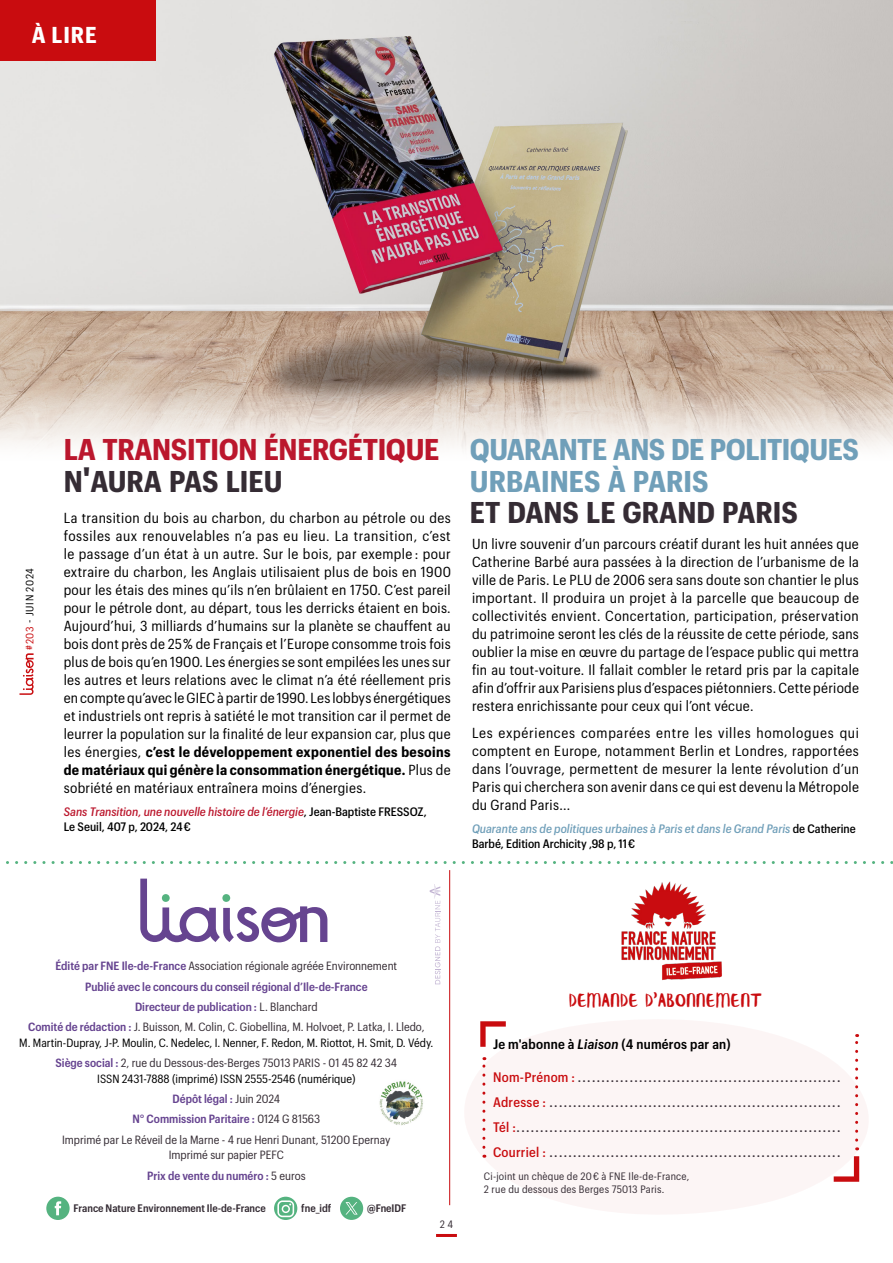
<style>
.page{position:relative;width:893px;height:1263px;background:#fff}
.page>*{position:absolute;margin:0;border:0;box-sizing:border-box;transform-origin:0 0}
.t1{font:700 29.4px/31.5px "Graphik Compact";letter-spacing:-.02em;color:#709fb9}
.t2{font:700 29.4px/31.5px "Graphik Compact";letter-spacing:-.01em;color:#bb172d}
.t3{font:700 29.4px "Graphik Compact";color:#352c34}
.t4{font:700 22.5px "Graphik Compact";color:#fff}
.t5{font:21px "Banaue Extended";letter-spacing:.03em;color:#c90c0f}
.t6{font:14.25px/18px "Graphik Compact";letter-spacing:.02em;color:#000;text-align:justify}
.t7{font:500 13.5px/25px "Graphik Compact";letter-spacing:.02em;color:#352c34;text-align:justify}
.t8{font:600 13.5px "Graphik Compact";letter-spacing:.02em;color:#000}
.t9{font:italic 500 12px/15px "Graphik Compact";color:#709fb9}
.t10{font:italic 500 12px/15px "Graphik Compact";color:#bb172d}
.t11{font:600 11.7px/20.4px "Graphik Compact";color:#664490;text-align:center}
.t12{font:11.7px/20.4px "Graphik Compact";color:#352c34;text-align:center}
.t13{font:11.7px/20.4px "Graphik Compact";color:#000;text-align:center}
.t14{font:600 10.65px "Graphik Compact";color:#352c34}
.t15{font:10.5px/14px "Graphik Compact";letter-spacing:.02em;color:#352c34}
.t16{font:10.5px "Graphik Compact";letter-spacing:.065em;color:#000}
.s1{color:#c90c0f}
.s2{color:#352c34}
.s3{font-size:34.5px;color:#352c34}
.s4{font-weight:700}
.s5{font-style:normal;color:#000}
.s6{font-weight:400;color:#352c34}
.s7{font-weight:600;color:#664490}
.s8{color:#000}
.s9{font-style:italic}
</style>
<div class="page">
<hr style="left:436px;top:1234px;width:21px;height:3px;background:#c90c0f">
<svg style="left:20px;top:653px;width:14px;height:42px"></svg>
<img style="left:0;top:0;width:893px;height:450px">
<div style="left:0;top:0;width:155px;height:61px;background:#c90c0f"></div>
<svg style="left:6px;top:861px;width:887px;height:3px"></svg>
<hr style="left:449px;top:870px;width:1px;height:335px;background:#c90c0f">
<img style="left:378px;top:1079px;width:47px;height:47px;border-radius:23px">
<img style="left:621px;top:881px;width:101px;height:99px">
<svg style="left:834px;top:1156px;width:25px;height:26px"></svg>
<svg style="left:480px;top:1021px;width:26px;height:26px"></svg>
<svg style="left:482px;top:1057px;width:3px;height:90px"></svg>
<svg style="left:855px;top:1034px;width:3px;height:106px"></svg>
<svg style="left:430px;top:884px;width:11px;height:100px"></svg>
<svg style="left:140px;top:879px;width:187px;height:63px"></svg>
<svg style="left:46px;top:1197px;width:24px;height:23px"></svg>
<svg style="left:274px;top:1197px;width:23px;height:23px"></svg>
<div style="left:340px;top:1197px;width:23px;height:23px;background:#55b380;border-radius:12px"></div>
<svg style="left:345px;top:1202px;width:12px;height:12px"></svg>
<h2 class="t4" style="left:32px;top:18px;width:66px">À LIRE</h2>
<p class="t16" style="left:22px;top:650px;width:83px;rotate:-90deg"><span class="s1">#203</span> - JUIN 2024</p>
<h1 class="t2" style="left:64px;top:431px;width:377px">LA TRANSITION ÉNERGÉTIQUE<br><span class="s2">N</span><span class="s3">'</span><span class="s2">AURA PAS LIEU</span></h1>
<h1 class="t1" style="left:470px;top:431px;width:391px">QUARANTE ANS DE POLITIQUES<br>URBAINES À PARIS</h1>
<h1 class="t3" style="left:470px;top:491px;width:330px">ET DANS LE GRAND PARIS</h1>
<p class="t6" style="left:64px;top:507px;width:389px">La transition du bois au charbon, du charbon au pétrole ou des fossiles aux renouvelables n’a pas eu lieu. La transition, c’est le passage d’un état à un autre. Sur le bois, par exemple : pour extraire du charbon, les Anglais utilisaient plus de bois en 1900 pour les étais des mines qu’ils n’en brûlaient en 1750. C’est pareil pour le pétrole dont, au départ, tous les derricks étaient en bois.<br>Aujourd’hui, 3 milliards d’humains sur la planète se chauffent au bois dont près de 25% de Français et l’Europe consomme trois fois plus de bois qu’en 1900. Les énergies se sont empilées les unes sur les autres et leurs relations avec le climat n’a été réellement pris en compte qu’avec le GIEC à partir de 1990. Les lobbys énergétiques et industriels ont repris à satiété le mot transition car il permet de leurrer la population sur la finalité de leur expansion car, plus que les énergies, <span class="s4">c’est le développement exponentiel des besoins de matériaux qui génère la consommation énergétique.</span> Plus de sobriété en matériaux entraînera moins d’énergies.</p>
<p class="t10" style="left:64px;top:803px;width:364px">Sans Transition, une nouvelle histoire de l’énergie<span class="s5">, Jean-Baptiste FRESSOZ,<br>Le Seuil, 407 p, 2024, 24 €</span></p>
<p class="t6" style="left:472px;top:534px;width:389px">Un livre souvenir d’un parcours créatif durant les huit années que Catherine Barbé aura passées à la direction de l’urbanisme de la ville de Paris. Le PLU de 2006 sera sans doute son chantier le plus important. Il produira un projet à la parcelle que beaucoup de collectivités envient. Concertation, participation, préservation du patrimoine seront les clés de la réussite de cette période, sans oublier la mise en œuvre du partage de l’espace public qui mettra fin au tout-voiture. Il fallait combler le retard pris par la capitale afin d’offrir aux Parisiens plus d’espaces piétonniers. Cette période restera enrichissante pour ceux qui l’ont vécue.</p>
<p class="t6" style="left:472px;top:722px;width:388px">Les expériences comparées entre les villes homologues qui comptent en Europe, notamment Berlin et Londres, rapportées dans l’ouvrage, permettent de mesurer la lente révolution d’un Paris qui cherchera son avenir dans ce qui est devenu la Métropole du Grand Paris...</p>
<p class="t9" style="left:472px;top:820px;width:385px">Quarante ans de politiques urbaines à Paris et dans le Grand Paris <span class="s5">de Catherine<br>Barbé, Edition Archicity ,98 p, 11 €</span></p>
<p class="t11" style="left:28px;top:955px;width:398px">Édité par FNE Ile-de-France <span class="s6">Association régionale agréée Environnement<br></span>Publié avec le concours du conseil régional d’Ile-de-France<br>Directeur de publication : <span class="s6">L. Blanchard<br></span>Comité de rédaction : <span class="s6">J. Buisson, M. Colin, C. Giobellina, M. Holvoet, P. Latka, I. Lledo,</span></p>
<p class="t13" style="left:19px;top:1031px;width:416px">M. Martin-Dupray, J-P. Moulin, C. Nedelec, I. Nenner, F. Redon, M. Riottot, H. Smit, D. Védy.<br><span class="s7">Siège social :</span> <span class="s2">2, rue du Dessous-des-Berges 75013 PARIS - 01 45 82 42 34</span></p>
<p class="t12" style="left:62px;top:1067px;width:330px"><span class="s8">ISSN 2431-7888 (imprimé) ISSN 2555-2546 (numérique)<br></span><span class="s7">Dépôt légal :</span> Juin 2024<br><span class="s7">N° Commission Paritaire :</span> 0124 G 81563<br>Imprimé par Le Réveil de la Marne - 4 rue Henri Dunant, 51200 Epernay</p>
<p class="t12" style="left:147px;top:1144px;width:160px">Imprimé sur papier PEFC<br><span class="s7">Prix de vente du numéro :</span> 5 euros</p>
<p class="t14" style="left:74px;top:1200px;width:194px">France Nature Environnement Ile-de-France</p>
<p class="t14" style="left:301px;top:1200px;width:32px">fne_idf</p>
<p class="t14" style="left:367px;top:1200px;width:41px">@FneIDF</p>
<p class="t15" style="left:440px;top:1216px;width:15px">24</p>
<h3 class="t5" style="left:569px;top:987px;width:194px">DEMANDE D’ABONNEMENT</h3>
<p class="t8" style="left:493px;top:1034px;width:239px">Je m'abonne à <span class="s9">Liaison</span> (4 numéros par an)</p>
<p class="t7" style="left:493px;top:1064px;width:349px"><span class="s1">Nom-Prénom :</span>........................................................<br><span class="s1">Adresse :</span> ..............................................................<br><span class="s1">Tél :</span>.....................................................................<br><span class="s1">Courriel :</span> ..............................................................</p>
<p class="t15" style="left:484px;top:1168px;width:207px">Ci-joint un chèque de 20 € à FNE Ile-de-France,<br>2 rue du dessous des Berges 75013 Paris.</p>
</div>
